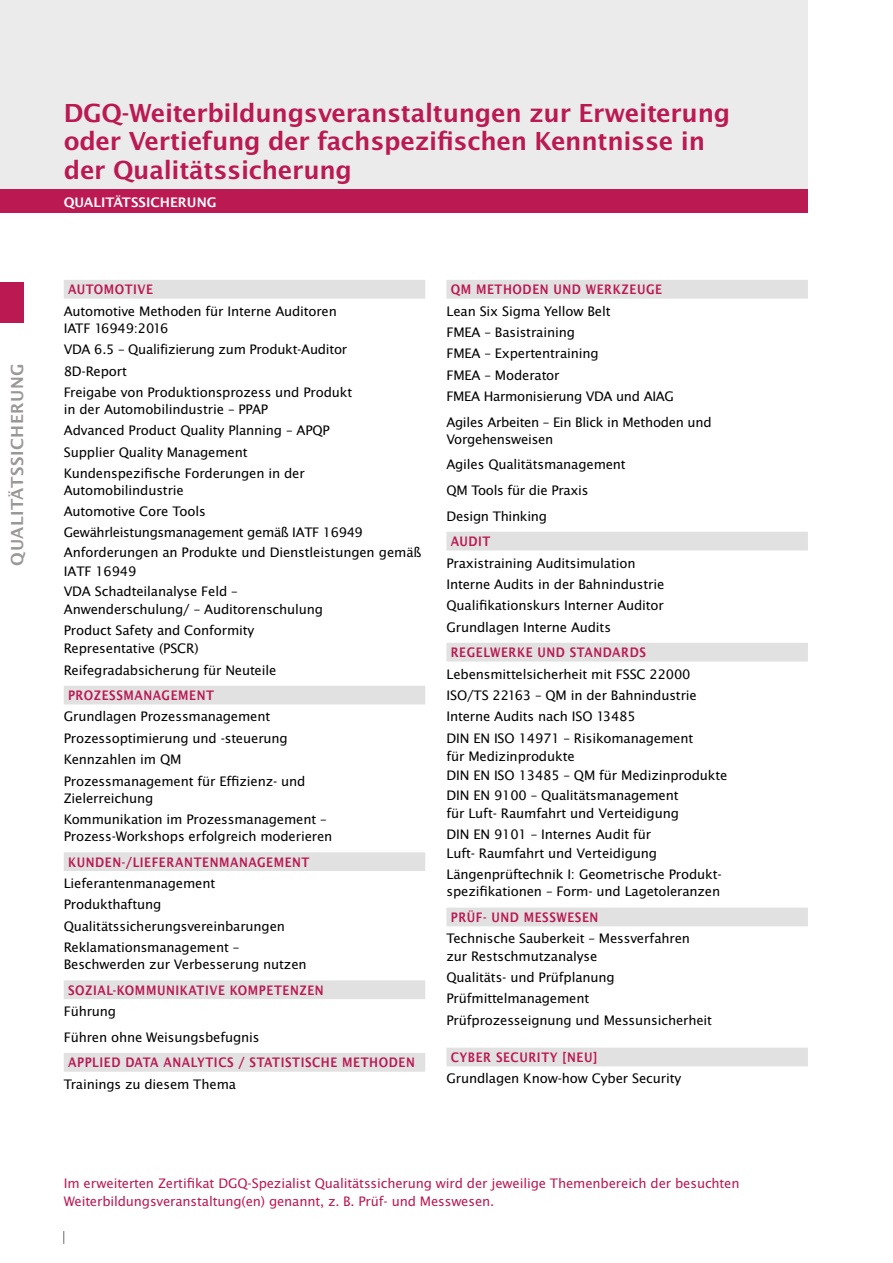
<style>
.page{position:relative;width:893px;height:1263px;background:#fff}
.page>*{position:absolute;margin:0;border:0;box-sizing:border-box;transform-origin:0 0}
.t1{font:600 27px/28.5px "Lucida Sans EF";letter-spacing:-.01em;color:#bb1952}
.t2{font:27px/28.5px "Lucida Sans EF";letter-spacing:-.01em;color:#bb1952}
.t3{font:600 18px "Lucida Sans EF";letter-spacing:.03em;color:#9a9897}
.t4{font:14.25px/21.3px "Lucida Sans EF";letter-spacing:-.01em;color:#000}
.t5{font:14.25px "Lucida Sans Nar EF Dem Bol";letter-spacing:.04em;color:#bb1952}
.t6{font:14.25px/18px "Lucida Sans EF";letter-spacing:-.01em;color:#bb1952}
.t7{font:600 14.25px "Lucida Sans EF";color:#fff}
</style>
<div class="page">
<svg style="left:63px;top:1231px;width:1px;height:13px"></svg>
<div style="left:0;top:283px;width:23px;height:40px;background:#bb1952"></div>
<div style="left:0;top:0;width:807px;height:191px;background:#ebebeb"></div>
<div style="left:0;top:189px;width:808px;height:24px;background:#bb1952"></div>
<div style="left:64px;top:280px;width:361px;height:19px;background:#e1e1e1"></div>
<div style="left:64px;top:686px;width:361px;height:18px;background:#e1e1e1"></div>
<div style="left:64px;top:852px;width:361px;height:19px;background:#e1e1e1"></div>
<div style="left:64px;top:980px;width:361px;height:19px;background:#e1e1e1"></div>
<div style="left:64px;top:1053px;width:361px;height:19px;background:#e1e1e1"></div>
<div style="left:446px;top:280px;width:362px;height:19px;background:#e1e1e1"></div>
<div style="left:446px;top:532px;width:362px;height:18px;background:#e1e1e1"></div>
<div style="left:446px;top:643px;width:362px;height:18px;background:#e1e1e1"></div>
<div style="left:446px;top:908px;width:362px;height:18px;background:#e1e1e1"></div>
<div style="left:446px;top:1048px;width:362px;height:18px;background:#e1e1e1"></div>
<p class="t3" style="left:8px;top:566px;width:204px;rotate:-90deg">QUALITÄTSSICHERUNG</p>
<h1 class="t2" style="left:64px;top:96px;width:226px">QM–Grundlagen für Produktion und<br>Dienstleis ung</h1>
<p class="t7" style="left:64px;top:194px;width:154px">QUALITÄTSSICHERUNG</p>
<h1 class="t1" style="left:64px;top:98px;width:668px">DGQ-Weiterbildungsveranstaltungen zur Erweiterung oder Vertiefung der fachspezifischen Kenntnisse in der Qualitätssicherung</h1>
<p class="t5" style="left:68px;top:282px;width:87px">AUTOMOTIVE</p>
<p class="t4" style="left:64px;top:302px;width:275px;line-height:17.1px">Automotive Methoden für Interne Auditoren<br>IATF 16949:2016</p>
<p class="t4" style="left:64px;top:339px;width:290px">VDA 6.5 – Qualifizierung zum Produkt-Auditor<br>8D-Report<br>Freigabe von Produktionsprozess und Produkt</p>
<p class="t4" style="left:64px;top:399px;width:268px">in der Automobilindustrie – PPAP Advanced Product Quality Planning – APQP Supplier Quality Management Kundenspezifische Forderungen in der</p>
<p class="t4" style="left:64px;top:480px;width:359px;line-height:20.7px">Automobilindustrie<br>Automotive Core Tools<br>Gewährleistungsmanagement gemäß IATF 16949<br>Anforderungen an Produkte und Dienstleistungen gemäß</p>
<p class="t4" style="left:64px;top:560px;width:175px;line-height:20.5px">IATF 16949<br>VDA Schadteilanalyse Feld –</p>
<p class="t4" style="left:64px;top:599px;width:261px;line-height:20.5px">Anwenderschulung/ – Auditorenschulung<br>Product Safety and Conformity</p>
<p class="t4" style="left:64px;top:638px;width:214px">Representative (PSCR)<br>Reifegradabsicherung für Neuteile</p>
<p class="t5" style="left:68px;top:688px;width:148px">PROZESSMANAGEMENT</p>
<p class="t4" style="left:64px;top:706px;width:243px">Grundlagen Prozessmanagement<br>Prozessoptimierung und -steuerung<br>Kennzahlen im QM<br>Prozessmanagement für Effizienz- und</p>
<p class="t4" style="left:64px;top:787px;width:264px">Zielerreichung<br>Kommunikation im Prozessmanagement –</p>
<p class="t4" style="left:64px;top:826px;width:270px">Prozess-Workshops erfolgreich moderieren</p>
<p class="t5" style="left:68px;top:854px;width:243px">KUNDEN-/LIEFERANTENMANAGEMENT</p>
<p class="t4" style="left:64px;top:873px;width:223px">Lieferantenmanagement<br>Produkthaftung<br>Qualitätssicherungsvereinbarungen<br>Reklamationsmanagement –</p>
<p class="t4" style="left:64px;top:954px;width:244px">Beschwerden zur Verbesserung nutzen</p>
<p class="t5" style="left:68px;top:982px;width:257px">SOZIAL-KOMMUNIKATIVE KOMPETENZEN</p>
<p class="t4" style="left:64px;top:998px;width:197px;line-height:25.7px">Führung<br>Führen ohne Weisungsbefugnis</p>
<p class="t5" style="left:68px;top:1055px;width:348px">APPLIED DATA ANALYTICS / STATISTISCHE METHODEN</p>
<p class="t4" style="left:64px;top:1073px;width:174px">Trainings zu diesem Thema</p>
<p class="t5" style="left:451px;top:282px;width:213px">QM METHODEN UND WERKZEUGE</p>
<p class="t4" style="left:446px;top:300px;width:229px">Lean Six Sigma Yellow Belt<br>FMEA – Basistraining<br>FMEA – Expertentraining<br>FMEA – Moderator<br>FMEA Harmonisierung VDA und AIAG</p>
<p class="t4" style="left:446px;top:413px;width:267px;line-height:17.1px">Agiles Arbeiten – Ein Blick in Methoden und<br>Vorgehensweisen</p>
<p class="t4" style="left:446px;top:452px;width:181px;line-height:25.7px">Agiles Qualitätsmanagement<br>QM Tools für die Praxis<br>Design Thinking</p>
<p class="t5" style="left:451px;top:534px;width:41px">AUDIT</p>
<p class="t4" style="left:446px;top:552px;width:219px">Praxistraining Auditsimulation Interne Audits in der Bahnindustrie Qualifikationskurs Interner Auditor Grundlagen Interne Audits</p>
<p class="t5" style="left:451px;top:645px;width:197px">REGELWERKE UND STANDARDS</p>
<p class="t4" style="left:446px;top:663px;width:252px">Lebensmittelsicherheit mit FSSC 22000<br>ISO/TS 22163 – QM in der Bahnindustrie Interne Audits nach ISO 13485<br>DIN EN ISO 14971 – Risikomanagement</p>
<p class="t4" style="left:446px;top:746px;width:282px;line-height:19.8px">für Medizinprodukte<br>DIN EN ISO 13485 – QM für Medizinprodukte<br>DIN EN 9100 – Qualitätsmanagement</p>
<p class="t4" style="left:446px;top:804px;width:234px;line-height:19.8px">für Luft- Raumfahrt und Verteidigung<br>DIN EN 9101 – Internes Audit für<br>Luft- Raumfahrt und Verteidigung</p>
<p class="t4" style="left:446px;top:866px;width:277px;line-height:17.1px">Längenprüftechnik I: Geometrische Produkt&shy;spezifikationen – Form- und Lagetoleranzen</p>
<p class="t5" style="left:451px;top:910px;width:149px">PRÜF- UND MESSWESEN</p>
<p class="t4" style="left:446px;top:930px;width:245px;line-height:17.1px">Technische Sauberkeit – Messverfahren zur Restschmutzanalyse</p>
<p class="t4" style="left:446px;top:966px;width:267px">Qualitäts- und Prüfplanung<br>Prüfmittelmanagement<br>Prüfprozesseignung und Messunsicherheit</p>
<p class="t5" style="left:451px;top:1050px;width:148px">CYBER SECURITY [NEU]</p>
<p class="t4" style="left:446px;top:1068px;width:236px">Grundlagen Know-how Cyber Security</p>
<p class="t6" style="left:64px;top:1174px;width:677px">Im erweiterten Zertifikat DGQ-Spezialist Qualitätssicherung wird der jeweilige Themenbereich der besuchten<br>Weiterbildungsveranstaltung(en) genannt, z. B. Prüf- und Messwesen.</p>
</div>
